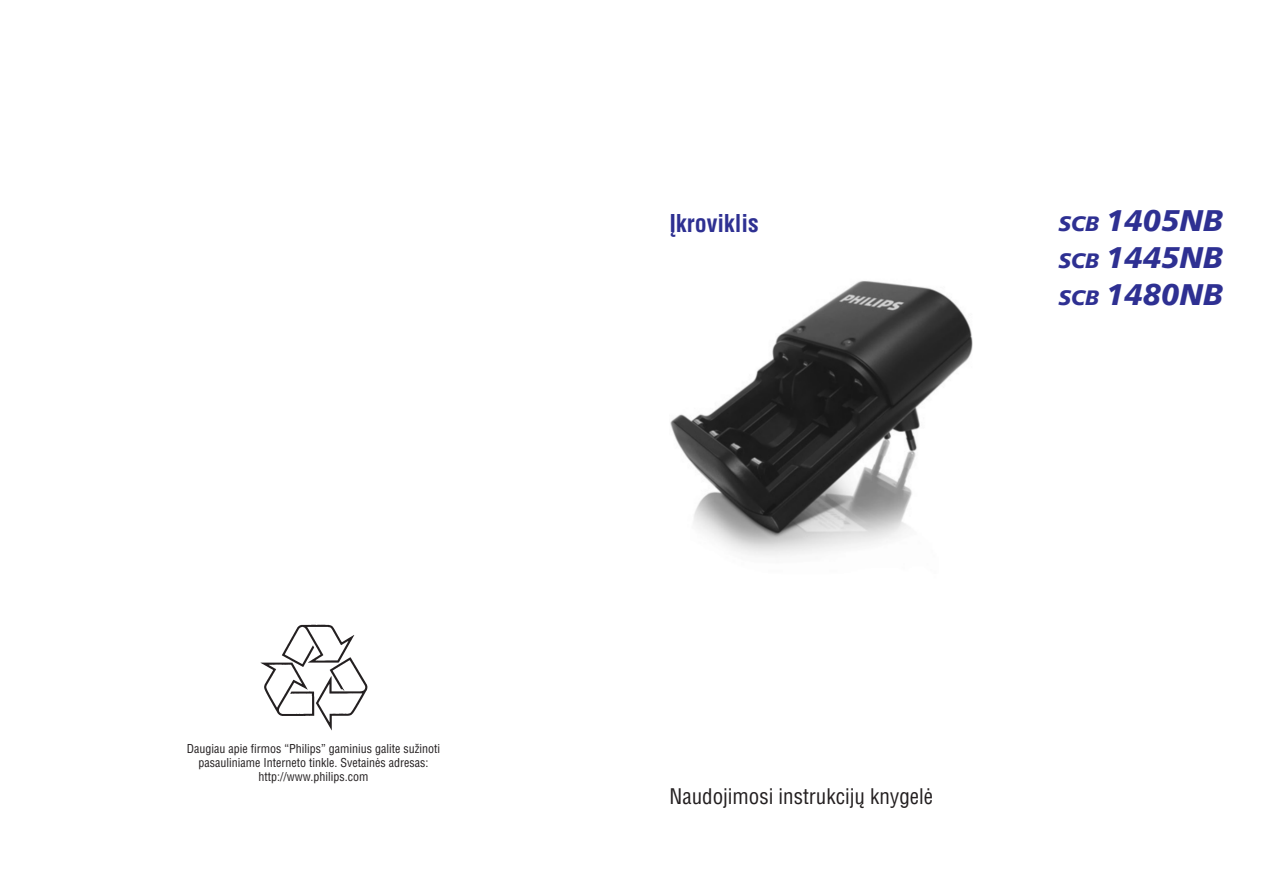
<style>
.page{position:relative;width:1263px;height:893px;background:#fff}
.page>*{position:absolute;margin:0;border:0;box-sizing:border-box;transform-origin:0 0}
.t1{font:italic 30px/37.3px "Rim Humanist 777 Blk BT";color:#2e3092;text-align:justify}
.t2{font:700 24px "Rim Helvetica Condensed";color:#2e3092}
.t3{font:21px "Rim Helvetica Condensed";color:#231f20}
.t4{font:italic 21px/37.3px "Rim Humanist 777 Blk BT";color:#2e3092}
.t5{font:12px/14.1px "Rim Helvetica Condensed";color:#231f20;text-align:center}
.s1{font-size:21px}
</style>
<div class="page">
<img style="left:260px;top:624px;width:108px;height:107px">
<img style="left:670px;top:280px;width:303px;height:276px">
<p class="t5" style="left:187px;top:742px;width:255px">Daugiau apie firmos “Philips” gaminius galite suþinoti pasauliniame Interneto tinkle. Svetainës adresas: http://www.philips.com</p>
<h2 class="t2" style="left:669px;top:214px;width:91px">Ákroviklis</h2>
<h1 class="t1" style="left:1106px;top:202px;width:119px;text-indent:-47px"><span class="s1">SCB</span> 1405NB 1445NB 1480NB</h1>
<h3 class="t4" style="left:1059px;top:242px;width:42px">SCB<br>SCB</h3>
<h3 class="t3" style="left:669px;top:788px;width:265px">Naudojimosi instrukcijø knygelë</h3>
</div>
